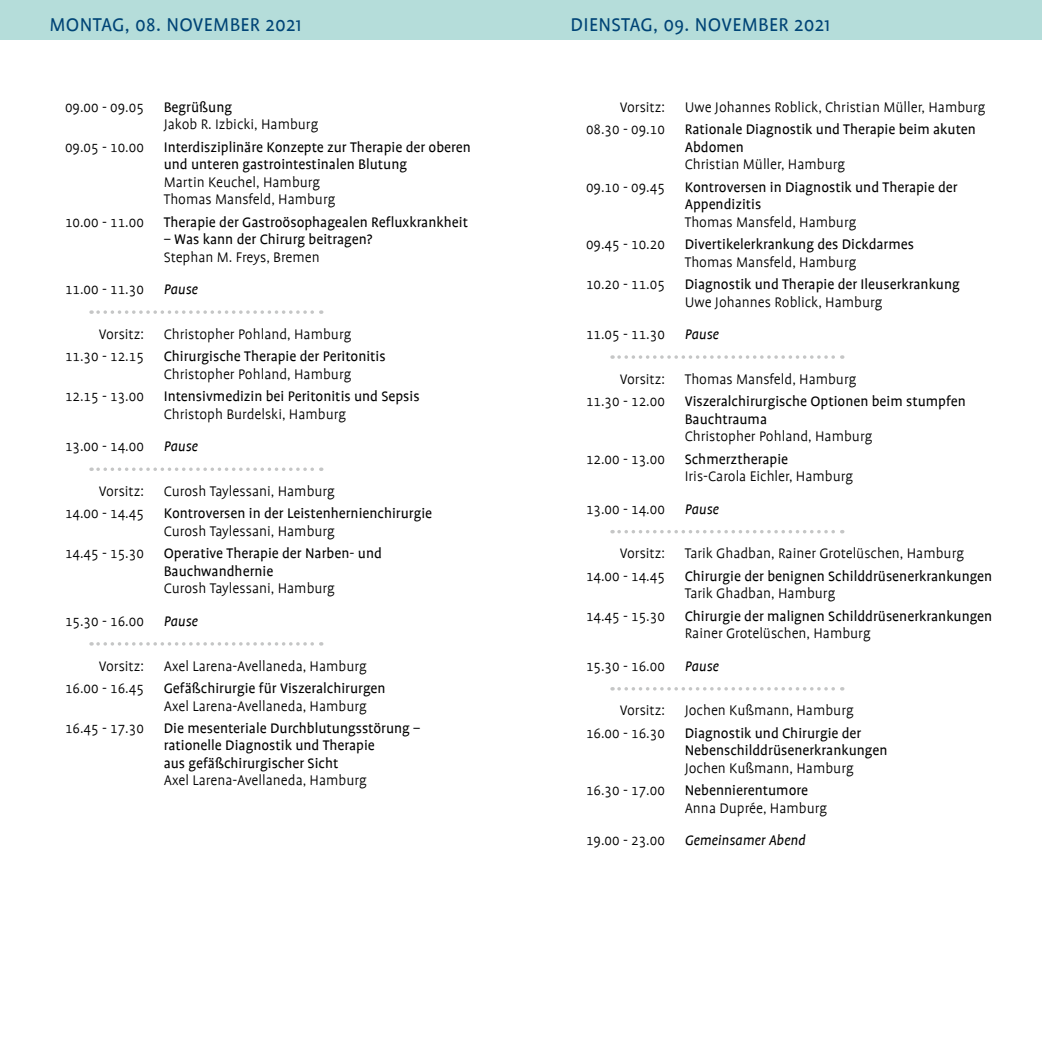
<style>
.page{position:relative;width:1042px;height:1042px;background:#fff}
.page>*{position:absolute;margin:0;border:0;box-sizing:border-box;transform-origin:0 0}
.t1{font:21px "Profile";letter-spacing:.015em;color:#004476}
.t2{font:15.75px/17.5px "Profile";color:#000}
.t3{font:300 15.75px/17.5px "Profile";color:#000}
.t4{font:300 15.75px "Profile SC";color:#000}
.t5{font:italic 15.75px "Profile";color:#000}
</style>
<div class="page">
<div style="left:0;top:0;width:1042px;height:40px;background:#b5ddda"></div>
<svg style="left:98px;top:310px;width:224px;height:4px"></svg>
<svg style="left:98px;top:467px;width:224px;height:4px"></svg>
<svg style="left:98px;top:642px;width:224px;height:3px"></svg>
<svg style="left:619px;top:355px;width:224px;height:4px"></svg>
<svg style="left:619px;top:530px;width:224px;height:3px"></svg>
<svg style="left:619px;top:687px;width:224px;height:3px"></svg>
<h1 class="t1" style="left:50px;top:14px;width:253px">MONTAG, 08. NOVEMBER 2021</h1>
<p class="t4" style="left:65px;top:99px;width:80px">09.00 - 09.05</p>
<p class="t2" style="left:164px;top:98px;width:70px">Begrüßung</p>
<p class="t3" style="left:164px;top:116px;width:156px">Jakob R. Izbicki, Hamburg</p>
<p class="t4" style="left:65px;top:139px;width:80px">09.05 - 10.00</p>
<p class="t2" style="left:164px;top:138px;width:309px">Interdisziplinäre Konzepte zur Therapie der oberen und unteren gastrointestinalen Blutung</p>
<p class="t3" style="left:164px;top:173px;width:173px">Martin Keuchel, Hamburg<br>Thomas Mansfeld, Hamburg</p>
<p class="t4" style="left:65px;top:214px;width:80px">10.00 - 11.00</p>
<p class="t2" style="left:164px;top:213px;width:306px">Therapie der Gastroösophagealen Refluxkrankheit</p>
<p class="t2" style="left:164px;top:231px;width:210px">– Was kann der Chirurg beitragen?</p>
<p class="t3" style="left:164px;top:248px;width:158px">Stephan M. Freys, Bremen</p>
<p class="t4" style="left:65px;top:281px;width:80px">11.00 - 11.30</p>
<p class="t5" style="left:164px;top:281px;width:36px">Pause</p>
<p class="t3" style="left:99px;top:325px;width:47px">Vorsitz:</p>
<p class="t3" style="left:164px;top:325px;width:189px">Christopher Pohland, Hamburg</p>
<p class="t4" style="left:65px;top:348px;width:80px">11.30 - 12.15</p>
<p class="t2" style="left:164px;top:348px;width:223px">Chirurgische Therapie der Peritonitis</p>
<p class="t3" style="left:164px;top:365px;width:189px">Christopher Pohland, Hamburg</p>
<p class="t4" style="left:65px;top:388px;width:80px">12.15 - 13.00</p>
<p class="t2" style="left:164px;top:388px;width:257px">Intensivmedizin bei Peritonitis und Sepsis</p>
<p class="t3" style="left:164px;top:405px;width:184px">Christoph Burdelski, Hamburg</p>
<p class="t4" style="left:65px;top:438px;width:80px">13.00 - 14.00</p>
<p class="t5" style="left:164px;top:438px;width:36px">Pause</p>
<p class="t3" style="left:99px;top:482px;width:47px">Vorsitz:</p>
<p class="t3" style="left:164px;top:482px;width:173px">Curosh Taylessani, Hamburg</p>
<p class="t4" style="left:65px;top:505px;width:80px">14.00 - 14.45</p>
<p class="t2" style="left:164px;top:505px;width:270px">Kontroversen in der Leistenhernienchirurgie</p>
<p class="t3" style="left:164px;top:522px;width:173px">Curosh Taylessani, Hamburg</p>
<p class="t4" style="left:65px;top:545px;width:80px">14.45 - 15.30</p>
<p class="t2" style="left:164px;top:545px;width:220px">Operative Therapie der Narben- und<br>Bauchwandhernie</p>
<p class="t3" style="left:164px;top:580px;width:173px">Curosh Taylessani, Hamburg</p>
<p class="t4" style="left:65px;top:613px;width:80px">15.30 - 16.00</p>
<p class="t5" style="left:164px;top:613px;width:36px">Pause</p>
<p class="t3" style="left:99px;top:657px;width:47px">Vorsitz:</p>
<p class="t3" style="left:164px;top:657px;width:205px">Axel Larena-Avellaneda, Hamburg</p>
<p class="t4" style="left:65px;top:680px;width:80px">16.00 - 16.45</p>
<p class="t2" style="left:164px;top:679px;width:223px">Gefäßchirurgie für Viszeralchirurgen</p>
<p class="t3" style="left:164px;top:697px;width:205px">Axel Larena-Avellaneda, Hamburg</p>
<p class="t4" style="left:65px;top:720px;width:80px">16.45 - 17.30</p>
<p class="t2" style="left:164px;top:719px;width:258px">Die mesenteriale Durchblutungsstörung – rationelle Diagnostik und Therapie<br>aus gefäßchirurgischer Sicht</p>
<p class="t3" style="left:164px;top:772px;width:205px">Axel Larena-Avellaneda, Hamburg</p>
<h1 class="t1" style="left:570px;top:14px;width:261px">DIENSTAG, 09. NOVEMBER 2021</h1>
<p class="t3" style="left:620px;top:98px;width:47px">Vorsitz:</p>
<p class="t3" style="left:685px;top:98px;width:302px">Uwe Johannes Roblick, Christian Müller, Hamburg</p>
<p class="t4" style="left:586px;top:121px;width:80px">08.30 - 09.10</p>
<p class="t2" style="left:685px;top:121px;width:293px">Rationale Diagnostik und Therapie beim akuten<br>Abdomen</p>
<p class="t3" style="left:685px;top:156px;width:162px">Christian Müller, Hamburg</p>
<p class="t4" style="left:586px;top:179px;width:80px">09.10 - 09.45</p>
<p class="t2" style="left:685px;top:178px;width:274px">Kontroversen in Diagnostik und Therapie der<br>Appendizitis</p>
<p class="t3" style="left:685px;top:213px;width:173px">Thomas Mansfeld, Hamburg</p>
<p class="t4" style="left:586px;top:236px;width:80px">09.45 - 10.20</p>
<p class="t2" style="left:685px;top:236px;width:231px">Divertikelerkrankung des Dickdarmes</p>
<p class="t3" style="left:685px;top:253px;width:173px">Thomas Mansfeld, Hamburg</p>
<p class="t4" style="left:586px;top:276px;width:80px">10.20 - 11.05</p>
<p class="t2" style="left:685px;top:276px;width:277px">Diagnostik und Therapie der Ileuserkrankung</p>
<p class="t3" style="left:685px;top:293px;width:199px">Uwe Johannes Roblick, Hamburg</p>
<p class="t4" style="left:586px;top:326px;width:80px">11.05 - 11.30</p>
<p class="t5" style="left:685px;top:326px;width:36px">Pause</p>
<p class="t3" style="left:620px;top:370px;width:47px">Vorsitz:</p>
<p class="t3" style="left:685px;top:370px;width:173px">Thomas Mansfeld, Hamburg</p>
<p class="t4" style="left:586px;top:393px;width:80px">11.30 - 12.00</p>
<p class="t2" style="left:685px;top:393px;width:282px">Viszeralchirurgische Optionen beim stumpfen<br>Bauchtrauma</p>
<p class="t3" style="left:685px;top:428px;width:189px">Christopher Pohland, Hamburg</p>
<p class="t4" style="left:586px;top:451px;width:80px">12.00 - 13.00</p>
<p class="t2" style="left:685px;top:450px;width:105px">Schmerztherapie</p>
<p class="t3" style="left:685px;top:468px;width:170px">Iris-Carola Eichler, Hamburg</p>
<p class="t4" style="left:586px;top:501px;width:80px">13.00 - 14.00</p>
<p class="t5" style="left:685px;top:501px;width:36px">Pause</p>
<p class="t3" style="left:620px;top:545px;width:47px">Vorsitz:</p>
<p class="t3" style="left:685px;top:545px;width:281px">Tarik Ghadban, Rainer Grotelüschen, Hamburg</p>
<p class="t4" style="left:586px;top:568px;width:80px">14.00 - 14.45</p>
<p class="t2" style="left:685px;top:567px;width:309px">Chirurgie der benignen Schilddrüsenerkrankungen</p>
<p class="t3" style="left:685px;top:585px;width:152px">Tarik Ghadban, Hamburg</p>
<p class="t4" style="left:586px;top:608px;width:80px">14.45 - 15.30</p>
<p class="t2" style="left:685px;top:607px;width:309px">Chirurgie der malignen Schilddrüsenerkrankungen</p>
<p class="t3" style="left:685px;top:625px;width:187px">Rainer Grotelüschen, Hamburg</p>
<p class="t4" style="left:586px;top:658px;width:80px">15.30 - 16.00</p>
<p class="t5" style="left:685px;top:658px;width:36px">Pause</p>
<p class="t3" style="left:620px;top:702px;width:47px">Vorsitz:</p>
<p class="t3" style="left:685px;top:702px;width:170px">Jochen Kußmann, Hamburg</p>
<p class="t4" style="left:586px;top:725px;width:80px">16.00 - 16.30</p>
<p class="t2" style="left:685px;top:724px;width:204px">Diagnostik und Chirurgie der<br>Nebenschilddrüsenerkrankungen</p>
<p class="t3" style="left:685px;top:759px;width:170px">Jochen Kußmann, Hamburg</p>
<p class="t4" style="left:586px;top:782px;width:80px">16.30 - 17.00</p>
<p class="t2" style="left:685px;top:782px;width:125px">Nebennierentumore</p>
<p class="t3" style="left:685px;top:799px;width:144px">Anna Duprée, Hamburg</p>
<p class="t4" style="left:586px;top:832px;width:80px">19.00 - 23.00</p>
<p class="t5" style="left:685px;top:832px;width:122px">Gemeinsamer Abend</p>
</div>
